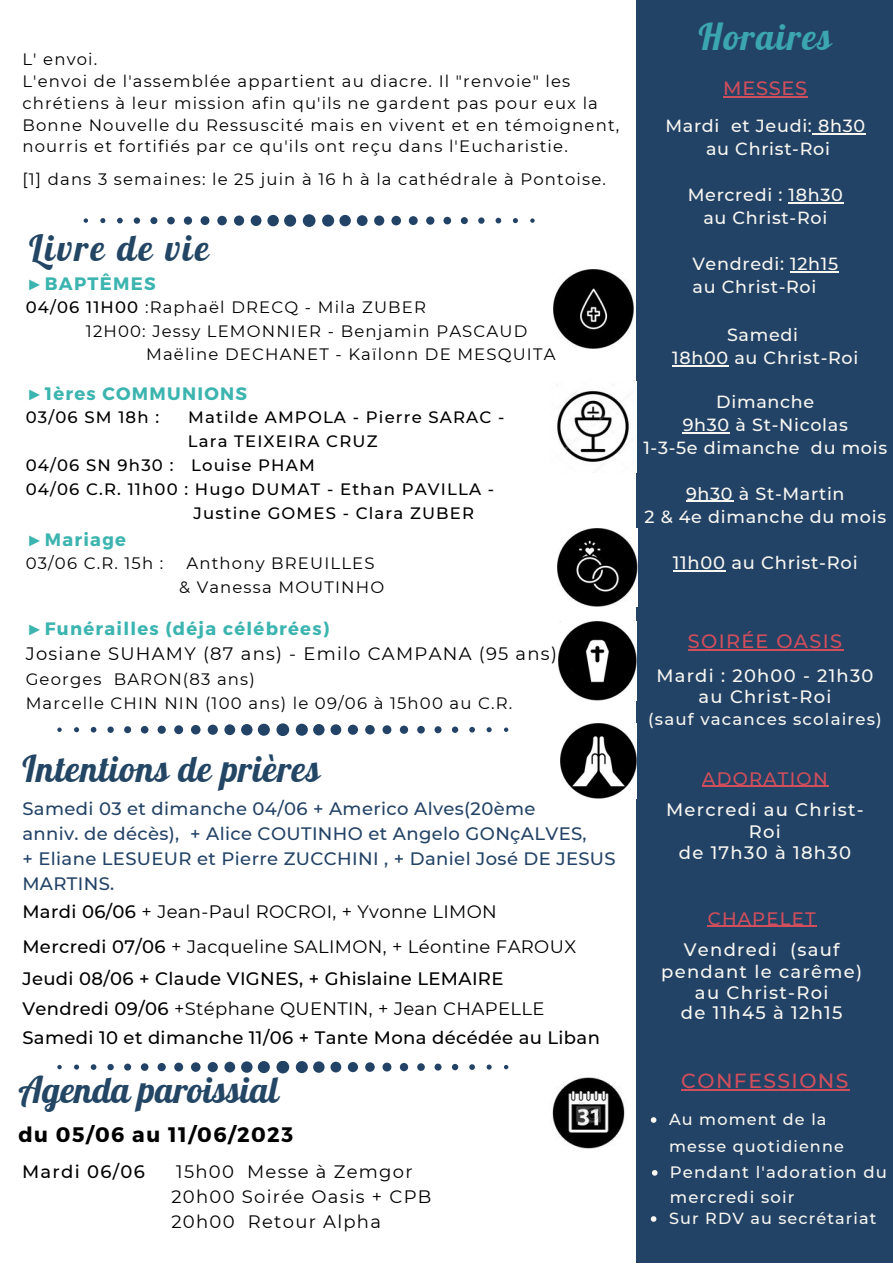
<style>
.page{position:relative;width:893px;height:1264px;background:#fff}
.page>*{position:absolute;margin:0;border:0;box-sizing:border-box;transform-origin:0 0}
.t1{font:36px "Lobster";letter-spacing:.02em;color:#234664}
.t2{font:36px "Lobster";color:#234664}
.t3{font:36px "Lobster";letter-spacing:.07em;color:#234664}
.t4{font:36px "Lobster";letter-spacing:.04em;color:#3ba6af}
.t5{font:700 21px "Montserrat";letter-spacing:.07em;color:#000}
.t6{font:500 20.4px "Montserrat";letter-spacing:.07em;color:#d14e5c}
.t7{font:500 19.35px "Montserrat";letter-spacing:.04em;color:#d14e5c}
.t8{font:500 19.2px "Montserrat";letter-spacing:.07em;color:#d14e5c}
.t9{font:500 18px/25px "Montserrat";letter-spacing:.02em;color:#234366}
.t10{font:500 18px/29.8px "Montserrat";letter-spacing:.02em;color:#000}
.t11{font:18px/25px "Montserrat";letter-spacing:.07em;color:#000}
.t12{font:500 18px/21px "Montserrat";letter-spacing:.07em;color:#f8f7f2;text-align:center}
.t13{font:18px/35px "Montserrat";letter-spacing:.02em;color:#000}
.t14{font:700 18px "Montserrat";letter-spacing:.07em;color:#3cb4af}
.t15{font:500 18px "Montserrat";letter-spacing:.07em;color:#d14e5c}
.t16{font:500 18px "Montserrat";letter-spacing:.07em;color:#000}
.t17{font:500 17.85px/21.3px "Montserrat";letter-spacing:.07em;color:#f8f7f2;text-align:center}
.t18{font:500 17.85px "Montserrat";letter-spacing:.04em;color:#f8f7f2}
.t19{font:500 17.55px/23px "Montserrat";letter-spacing:.04em;color:#f8f7f2;text-align:center}
.t20{font:16.5px/21.8px "Montserrat";letter-spacing:.07em;color:#000}
.t21{font:500 16.5px "Montserrat";letter-spacing:.07em;color:#000}
.t22{font:500 16.5px/24.8px "Montserrat";letter-spacing:.07em;color:#f8f7f2}
.t23{font:500 16.05px/27px "Montserrat";letter-spacing:.07em;color:#f8f7f2}
.s1{font-family:"Liberation Serif"}
.s2{font-weight:500}
.s3{font-family:"Liberation Serif";font-weight:700;color:#3cb4af}
.s4{font-weight:700;color:#3cb4af}
.s5{font-weight:400}
</style>
<div class="page">
<div style="left:636px;top:0;width:256px;height:1262px;background:#234366"></div>
<img style="left:561px;top:723px;width:75px;height:75px">
<svg style="left:57px;top:723px;width:451px;height:13px"></svg>
<img style="left:553px;top:269px;width:80px;height:80px">
<svg style="left:57px;top:1061px;width:451px;height:12px"></svg>
<img style="left:552px;top:1077px;width:73px;height:72px">
<img style="left:556px;top:384px;width:73px;height:78px">
<svg style="left:84px;top:214px;width:450px;height:13px"></svg>
<img style="left:557px;top:528px;width:80px;height:79px">
<img style="left:558px;top:622px;width:78px;height:78px">
<hr style="left:723px;top:96px;width:85px;height:2px;background:#d14e5c">
<hr style="left:812px;top:133px;width:53px;height:2px;background:#f8f7f2">
<hr style="left:788px;top:202px;width:55px;height:2px;background:#f8f7f2">
<hr style="left:790px;top:271px;width:48px;height:2px;background:#f8f7f2">
<hr style="left:672px;top:365px;width:57px;height:2px;background:#f8f7f2">
<hr style="left:682px;top:431px;width:48px;height:2px;background:#f8f7f2">
<hr style="left:686px;top:500px;width:47px;height:2px;background:#f8f7f2">
<hr style="left:672px;top:570px;width:53px;height:1px;background:#f8f7f2">
<hr style="left:702px;top:785px;width:126px;height:2px;background:#d14e5c">
<hr style="left:707px;top:925px;width:109px;height:1px;background:#d14e5c">
<svg style="left:650px;top:1117px;width:6px;height:5px"></svg>
<svg style="left:652px;top:1170px;width:5px;height:5px"></svg>
<svg style="left:650px;top:1216px;width:6px;height:5px"></svg>
<hr style="left:681px;top:1089px;width:168px;height:1px;background:#d14e5c">
<hr style="left:687px;top:649px;width:156px;height:1px;background:#d14e5c">
<p class="t20" style="left:22px;top:48px;width:598px">L' envoi.<br>L'envoi de l'assemblée appartient au diacre. Il "renvoie" les chrétiens à leur mission afin qu'ils ne gardent pas pour eux la Bonne Nouvelle du Ressuscité mais en vivent et en témoignent, nourris et fortifiés par ce qu'ils ont reçu dans l'Eucharistie.</p>
<p class="t20" style="left:22px;top:168px;width:585px">[1] dans 3 semaines: le 25 juin à 16 h à la cathédrale à Pontoise.</p>
<h1 class="t3" style="left:29px;top:225px;width:181px">Livre de vie</h1>
<p class="t14" style="left:26px;top:273px;width:131px"><span class="s1">►</span>BAPTÊMES</p>
<p class="t20" style="left:26px;top:296px;width:401px"><span class="s2">04/06 11H00</span> :Raphaël DRECQ - Mila ZUBER</p>
<p class="t20" style="left:86px;top:319px;width:443px">12H00: Jessy LEMONNIER - Benjamin PASCAUD</p>
<p class="t20" style="left:146px;top:342px;width:411px">Maëline DECHANET - Kaïlonn DE MESQUITA</p>
<p class="t14" style="left:26px;top:382px;width:223px"><span class="s1">►</span>1ères COMMUNIONS</p>
<p class="t21" style="left:26px;top:405px;width:135px">03/06 SM 18h :</p>
<p class="t21" style="left:188px;top:405px;width:318px">Matilde AMPOLA - Pierre SARAC -</p>
<p class="t21" style="left:188px;top:429px;width:191px">Lara TEIXEIRA CRUZ</p>
<p class="t21" style="left:26px;top:453px;width:290px">04/06 SN 9h30 : Louise PHAM</p>
<p class="t21" style="left:26px;top:477px;width:470px">04/06 C.R. 11h00 : Hugo DUMAT - Ethan PAVILLA -</p>
<p class="t21" style="left:193px;top:501px;width:282px">Justine GOMES - Clara ZUBER</p>
<p class="t14" style="left:26px;top:528px;width:102px"><span class="s1">►</span>Mariage</p>
<p class="t20" style="left:26px;top:552px;width:139px">03/06 C.R. 15h :</p>
<p class="t20" style="left:179px;top:550px;width:207px;line-height:24px;text-align:center">Anthony BREUILLES<br>&amp; Vanessa MOUTINHO</p>
<p class="t11" style="left:26px;top:615px;width:532px"><span class="s3">►</span><span class="s4">Funérailles (déja célébrées)<br></span>Josiane SUHAMY (87 ans) - Emilo CAMPANA (95 ans)</p>
<p class="t20" style="left:26px;top:666px;width:488px;line-height:24px">Georges BARON(83 ans)<br>Marcelle CHIN NIN (100 ans) le 09/06 à 15h00 au C.R.</p>
<h1 class="t1" style="left:22px;top:745px;width:299px">Intentions de prières</h1>
<p class="t9" style="left:22px;top:795px;width:594px">Samedi 03 et dimanche 04/06 + Americo Alves(20ème<br>anniv. de décès), + Alice COUTINHO et Angelo GONçALVES,<br>+ Eliane LESUEUR et Pierre ZUCCHINI , + Daniel José DE JESUS MARTINS.</p>
<p class="t13" style="left:22px;top:893px;width:555px"><span class="s2">Mardi 06/06</span> + Jean-Paul ROCROI, + Yvonne LIMON<br><span class="s2">Mercredi 07/06</span> + Jacqueline SALIMON, + Léontine FAROUX</p>
<p class="t10" style="left:22px;top:962px;width:579px">Jeudi 08/06 + Claude VIGNES, + Ghislaine LEMAIRE<br>Vendredi 09/06 <span class="s5">+Stéphane QUENTIN, + Jean CHAPELLE<br></span>Samedi 10 et dimanche 11/06 + Tante Mona décédée au Liban</p>
<h1 class="t2" style="left:18px;top:1067px;width:262px">Agenda paroissial</h1>
<p class="t5" style="left:18px;top:1121px;width:276px">du 05/06 au 11/06/2023</p>
<p class="t16" style="left:22px;top:1158px;width:124px">Mardi 06/06</p>
<p class="t11" style="left:171px;top:1158px;width:261px">15h00 Messe à Zemgor<br>20h00 Soirée Oasis + CPB<br>20h00 Retour Alpha</p>
<h1 class="t4" style="left:698px;top:14px;width:134px">Horaires</h1>
<p class="t7" style="left:723px;top:74px;width:86px">MESSES</p>
<p class="t19" style="left:665px;top:114px;width:201px">Mardi et Jeudi: 8h30 au Christ-Roi</p>
<p class="t19" style="left:687px;top:183px;width:156px">Mercredi : 18h30 au Christ-Roi</p>
<p class="t19" style="left:692px;top:252px;width:147px;text-align:left">Vendredi: 12h15 au Christ-Roi</p>
<p class="t19" style="left:672px;top:323px;width:187px">Samedi<br>18h00 au Christ-Roi</p>
<p class="t19" style="left:643px;top:389px;width:245px">Dimanche<br>9h30 à St-Nicolas<br>1-3-5e dimanche du mois</p>
<p class="t19" style="left:644px;top:481px;width:243px">9h30 à St-Martin<br>2 &amp; 4e dimanche du mois</p>
<p class="t18" style="left:672px;top:550px;width:186px">11h00 au Christ-Roi</p>
<p class="t8" style="left:687px;top:627px;width:156px">SOIRÉE OASIS</p>
<p class="t17" style="left:656px;top:664px;width:218px">Mardi : 20h00 - 21h30 au Christ-Roi</p>
<p class="t22" style="left:648px;top:706px;width:235px">(sauf vacances scolaires)</p>
<p class="t15" style="left:702px;top:765px;width:127px">ADORATION</p>
<p class="t12" style="left:666px;top:798px;width:199px">Mercredi au Christ-<br>Roi<br>de 17h30 à 18h30</p>
<p class="t15" style="left:707px;top:905px;width:109px">CHAPELET</p>
<p class="t12" style="left:661px;top:938px;width:202px">Vendredi (sauf pendant le carême) au Christ-Roi<br>de 11h45 à 12h15</p>
<p class="t6" style="left:681px;top:1066px;width:169px">CONFESSIONS</p>
<p class="t23" style="left:669px;top:1105px;width:176px">Au moment de la messe quotidienne</p>
<p class="t22" style="left:669px;top:1158px;width:219px">Pendant l'adoration du mercredi soir</p>
<p class="t23" style="left:669px;top:1204px;width:209px">Sur RDV au secrétariat</p>
</div>
